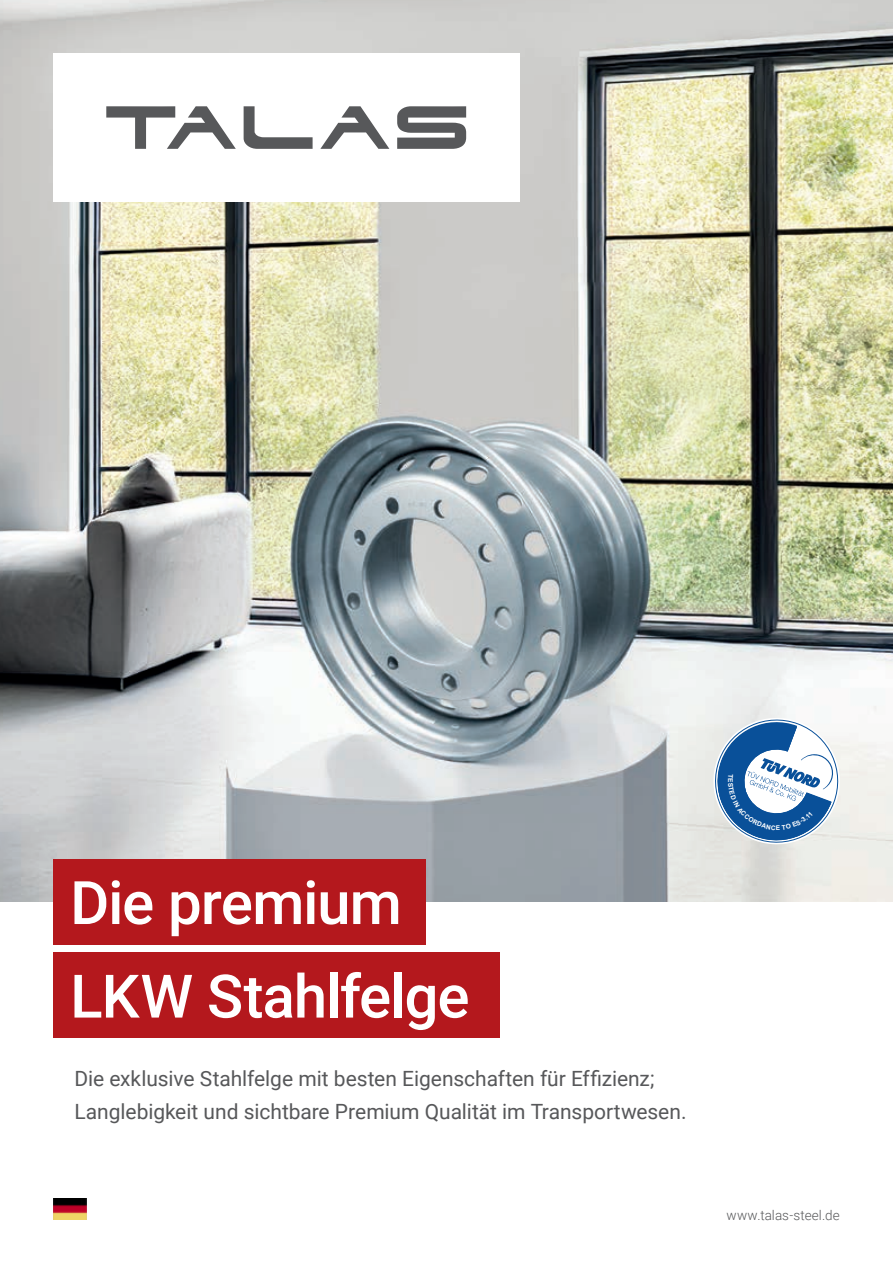
<style>
.page{position:relative;width:893px;height:1263px;background:#fff}
.page>*{position:absolute;margin:0;border:0;box-sizing:border-box;transform-origin:0 0}
.t1{font:500 60px "Roboto";letter-spacing:-.02em;color:#fff}
.t2{font:21px/33px "Roboto";letter-spacing:-.005em;color:#57585a}
.t3{font:300 13.5px "Roboto";letter-spacing:.01em;color:#57585a}
.t4{font:700 6.45px "Arial";color:#fff}
</style>
<div class="page">
<img style="left:0;top:0;width:893px;height:901px">
<div style="left:53px;top:53px;width:466px;height:149px;background:#fff"></div>
<svg style="left:106px;top:106px;width:130px;height:43px"></svg>
<svg style="left:244px;top:106px;width:69px;height:43px"></svg>
<svg style="left:320px;top:106px;width:69px;height:43px"></svg>
<svg style="left:397px;top:106px;width:69px;height:43px"></svg>
<div style="left:53px;top:952px;width:447px;height:85px;background:#b4181d"></div>
<div style="left:53px;top:859px;width:372px;height:85px;background:#b4181d"></div>
<img style="left:53px;top:1199px;width:34px;height:21px">
<svg style="left:705px;top:710px;width:143px;height:142px"></svg>
<h1 class="t1" style="left:70px;top:861px;width:333px">Die premium</h1>
<h1 class="t1" style="left:70px;top:954px;width:401px">LKW Stahlfelge</h1>
<p class="t2" style="left:74px;top:1061px;width:614px">Die exklusive Stahlfelge mit besten Eigenschaften für Effizienz;<br>Langlebigkeit und sichtbare Premium Qualität im Transportwesen.</p>
<p class="t4" style="left:735px;top:778px;width:6px;rotate:90deg">E</p>
<p class="t3" style="left:727px;top:1206px;width:115px">www.talas-steel.de</p>
</div>
